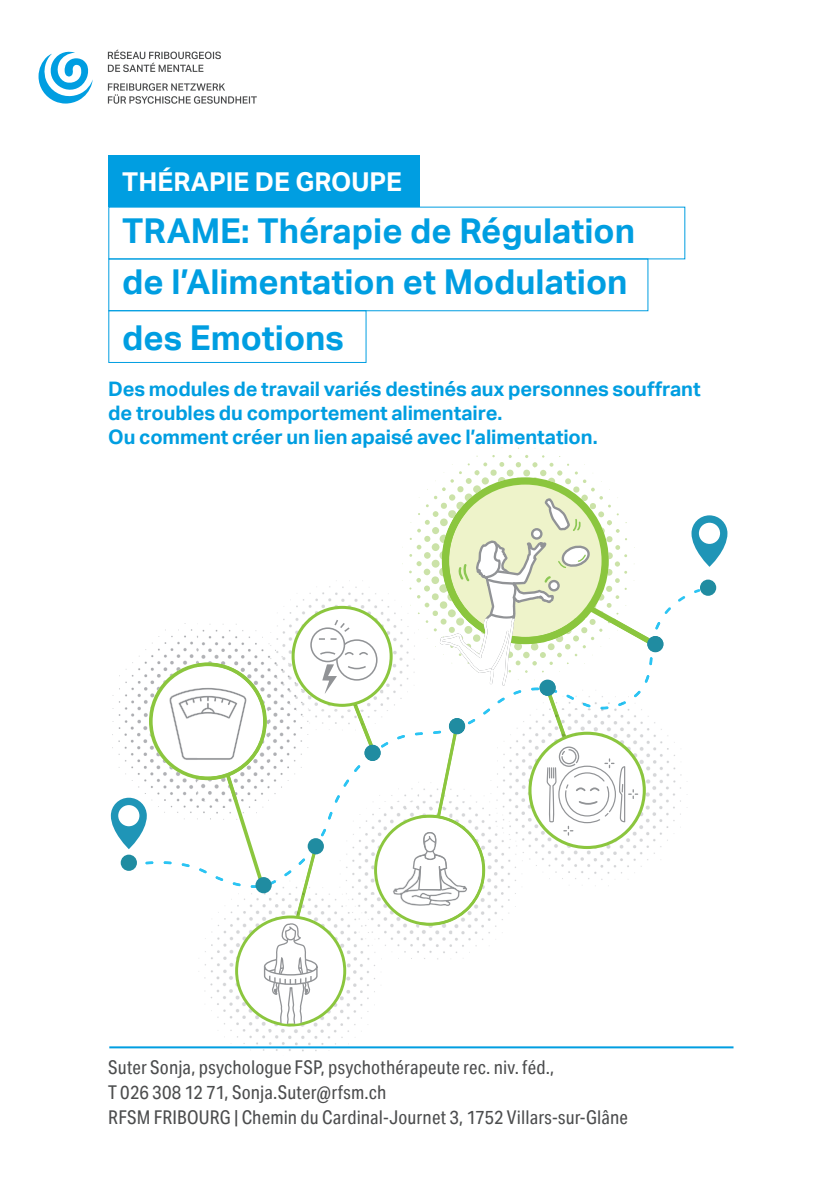
<style>
.page{position:relative;width:840px;height:1191px;background:#fff}
.page>*{position:absolute;margin:0;border:0;box-sizing:border-box;transform-origin:0 0}
.t1{font:700 34.2px/51px "Aktiv Grotesk";color:#009ee1}
.t2{font:700 26px "Aktiv Grotesk";color:#fff}
.t3{font:700 20px/24px "Aktiv Grotesk";letter-spacing:-.005em;color:#009ee1}
.t4{font:19px/25.2px "Aktiv Grotesk Cd";letter-spacing:.01em;color:#4b4c4d}
</style>
<div class="page">
<img style="left:128px;top:1024px;width:324px;height:28px">
<img style="left:269px;top:894px;width:183px;height:140px">
<div style="left:699px;top:579px;width:16px;height:17px;background:#208ca1;border-radius:50%"></div>
<svg style="left:691px;top:515px;width:36px;height:52px"></svg>
<img style="left:383px;top:580px;width:26px;height:120px">
<img style="left:197px;top:580px;width:186px;height:144px">
<img style="left:337px;top:779px;width:12px;height:22px">
<div style="left:293px;top:607px;width:98px;height:98px;background:#fff;border-radius:50%"></div>
<div style="left:291px;top:606px;width:101px;height:101px;border:3px solid #8bc63e;border-radius:50%"></div>
<div style="left:336px;top:639px;width:41px;height:41px;border:2px solid #919396;border-radius:50%"></div>
<svg style="left:348px;top:666px;width:18px;height:4px"></svg>
<svg style="left:343px;top:652px;width:25px;height:3px"></svg>
<div style="left:311px;top:628px;width:33px;height:33px;background:#fff;border-radius:50%"></div>
<div style="left:310px;top:627px;width:35px;height:35px;border:2px solid #919396;border-radius:50%"></div>
<svg style="left:320px;top:651px;width:16px;height:4px"></svg>
<svg style="left:319px;top:620px;width:31px;height:20px"></svg>
<svg style="left:111px;top:662px;width:226px;height:362px"></svg>
<img style="left:593px;top:623px;width:89px;height:263px">
<img style="left:454px;top:712px;width:137px;height:241px">
<img style="left:487px;top:622px;width:173px;height:90px">
<img style="left:419px;top:925px;width:33px;height:32px">
<img style="left:547px;top:695px;width:18px;height:42px">
<img style="left:656px;top:636px;width:7px;height:16px">
<img style="left:485px;top:735px;width:2px;height:66px">
<img style="left:485px;top:709px;width:2px;height:26px">
<svg style="left:352px;top:702px;width:133px;height:223px"></svg>
<svg style="left:409px;top:455px;width:247px;height:230px"></svg>
<img style="left:491px;top:631px;width:18px;height:39px">
<img style="left:539px;top:679px;width:16px;height:17px">
<img style="left:423px;top:832px;width:13px;height:15px">
<img style="left:419px;top:854px;width:5px;height:36px">
<img style="left:424px;top:854px;width:23px;height:36px">
<svg style="left:529px;top:733px;width:115px;height:114px"></svg>
<div style="left:528px;top:731px;width:117px;height:118px;border:3px solid #8bc63e;border-radius:50%"></div>
<svg style="left:546px;top:746px;width:91px;height:89px"></svg>
<div style="left:561px;top:749px;width:15px;height:15px;border:1px solid #919396;border-radius:7px"></div>
<hr style="left:109px;top:1046px;width:624px;height:2px;background:#009ee1">
<svg style="left:108px;top:50px;width:113px;height:22px"></svg>
<svg style="left:108px;top:83px;width:149px;height:21px"></svg>
<svg style="left:38px;top:51px;width:55px;height:53px"></svg>
<div style="left:108px;top:155px;width:312px;height:52px;background:#009ee1"></div>
<div style="left:108px;top:258px;width:540px;height:53px;border:1px solid #009ee1"></div>
<div style="left:108px;top:310px;width:258px;height:53px;border:1px solid #009ee1"></div>
<h2 class="t2" style="left:122px;top:167px;width:281px">THÉRAPIE DE GROUPE</h2>
<h1 class="t1" style="left:122px;top:206px;width:514px">TRAME: Thérapie de Régulation de l’Alimentation et Modulation</h1>
<h1 class="t1" style="left:122px;top:312px;width:223px">des Emotions</h1>
<p class="t3" style="left:108px;top:377px;width:593px">Des modules de travail variés destinés aux personnes souffrant de troubles du comportement alimentaire.<br>Ou comment créer un lien apaisé avec l’alimentation.</p>
<p class="t4" style="left:108px;top:1054px;width:520px">Suter Sonja, psychologue FSP, psychothérapeute rec. niv. féd.,<br>T 026 308 12 71, Sonja.Suter@rfsm.ch<br>RFSM FRIBOURG | Chemin du Cardinal-Journet 3, 1752 Villars-sur-Glâne</p>
</div>
